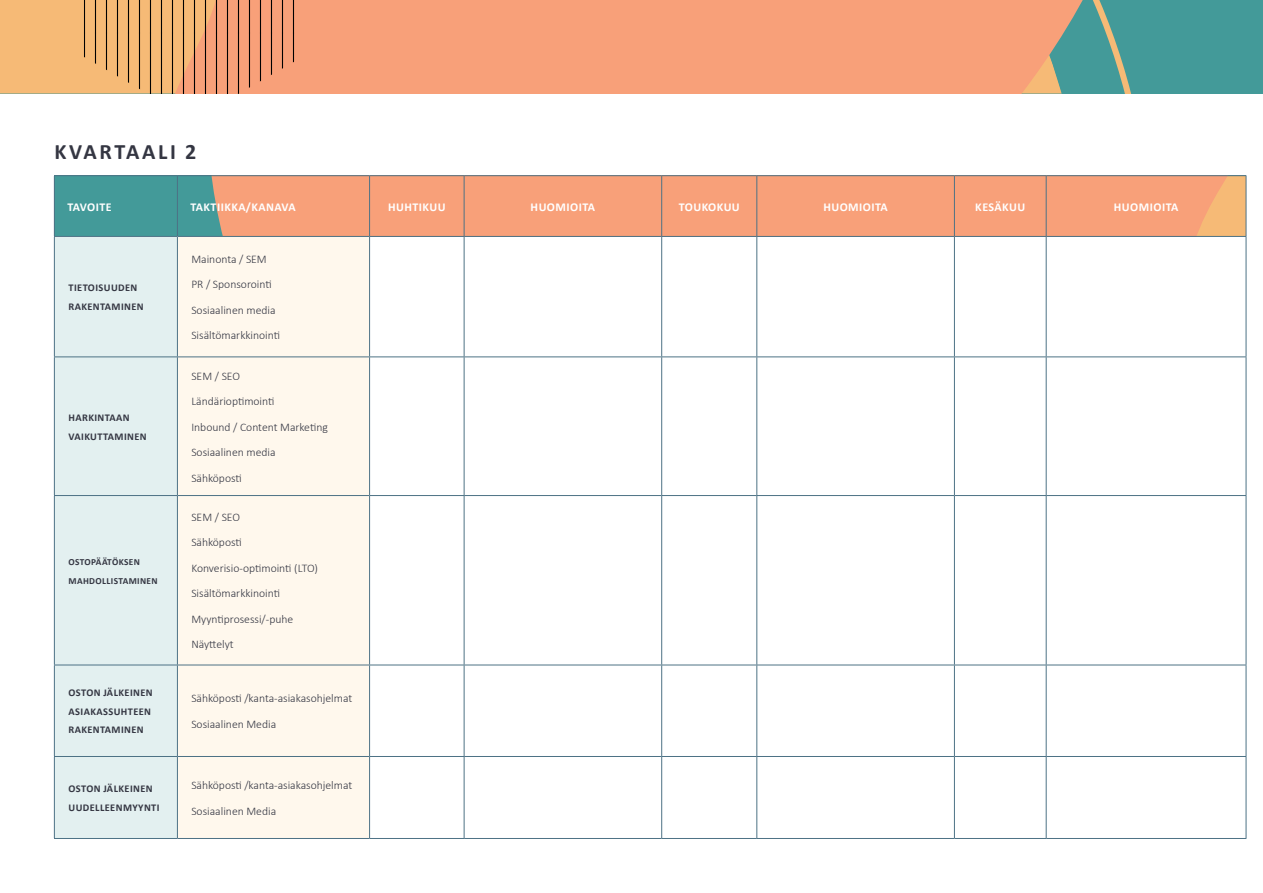
<style>
.page{position:relative;width:1263px;height:893px;background:#fff}
.page>*{position:absolute;margin:0;border:0;box-sizing:border-box;transform-origin:0 0}
.t1{font:700 22.05px "Calibri";letter-spacing:.12em;color:#343642}
.t2{font:700 12px "Calibri";letter-spacing:.04em;color:#fff}
.t3{font:300 11.7px/25.5px "Calibri";color:#343642}
.t4{font:700 10.35px/18.8px "Calibri";letter-spacing:.04em;color:#343642}
.t5{font:700 9.3px/18.8px "Calibri";letter-spacing:.04em;color:#343642}
</style>
<div class="page">
<div style="left:0;top:0;width:1263px;height:94px;background:#439a99"></div>
<div style="left:0;top:0;width:83px;height:94px;background:#f6ba76"></div>
<svg style="left:303px;top:0;width:828px;height:94px;background:#eaa07b"></svg>
<svg style="left:83px;top:0;width:220px;height:94px;background:#e09e6c"></svg>
<div style="left:54px;top:176px;width:1192px;height:60px;background:#439a99"></div>
<svg style="left:176px;top:176px;width:1070px;height:60px;background:#f0a07a"></svg>
<div style="left:55px;top:237px;width:122px;height:601px;background:#e3f0f0"></div>
<div style="left:178px;top:237px;width:191px;height:601px;background:#fff8ed"></div>
<hr style="left:177px;top:176px;width:1px;height:60px;background:#4d7285">
<hr style="left:369px;top:176px;width:1px;height:60px;background:#4d7285">
<hr style="left:464px;top:176px;width:1px;height:60px;background:#4d7285">
<hr style="left:661px;top:176px;width:1px;height:60px;background:#4d7285">
<hr style="left:756px;top:176px;width:1px;height:60px;background:#4d7285">
<hr style="left:954px;top:176px;width:1px;height:60px;background:#4d7285">
<hr style="left:54px;top:356px;width:123px;height:1px;background:#4d7285">
<hr style="left:177px;top:356px;width:193px;height:1px;background:#4d7285">
<hr style="left:370px;top:356px;width:94px;height:1px;background:#4d7285">
<hr style="left:464px;top:356px;width:198px;height:1px;background:#4d7285">
<hr style="left:662px;top:356px;width:95px;height:1px;background:#4d7285">
<hr style="left:757px;top:356px;width:197px;height:1px;background:#4d7285">
<hr style="left:954px;top:356px;width:92px;height:1px;background:#4d7285">
<hr style="left:1046px;top:356px;width:200px;height:1px;background:#4d7285">
<hr style="left:54px;top:495px;width:123px;height:1px;background:#4d7285">
<hr style="left:177px;top:495px;width:193px;height:1px;background:#4d7285">
<hr style="left:370px;top:495px;width:94px;height:1px;background:#4d7285">
<hr style="left:464px;top:495px;width:198px;height:1px;background:#4d7285">
<hr style="left:662px;top:495px;width:95px;height:1px;background:#4d7285">
<hr style="left:757px;top:495px;width:197px;height:1px;background:#4d7285">
<hr style="left:954px;top:495px;width:92px;height:1px;background:#4d7285">
<hr style="left:1046px;top:495px;width:200px;height:1px;background:#4d7285">
<hr style="left:54px;top:665px;width:123px;height:1px;background:#4d7285">
<hr style="left:177px;top:665px;width:193px;height:1px;background:#4d7285">
<hr style="left:370px;top:665px;width:94px;height:1px;background:#4d7285">
<hr style="left:464px;top:665px;width:198px;height:1px;background:#4d7285">
<hr style="left:662px;top:665px;width:95px;height:1px;background:#4d7285">
<hr style="left:757px;top:665px;width:197px;height:1px;background:#4d7285">
<hr style="left:954px;top:665px;width:92px;height:1px;background:#4d7285">
<hr style="left:1046px;top:665px;width:200px;height:1px;background:#4d7285">
<hr style="left:54px;top:756px;width:123px;height:1px;background:#4d7285">
<hr style="left:177px;top:756px;width:193px;height:1px;background:#4d7285">
<hr style="left:370px;top:756px;width:94px;height:1px;background:#4d7285">
<hr style="left:464px;top:756px;width:198px;height:1px;background:#4d7285">
<hr style="left:662px;top:756px;width:95px;height:1px;background:#4d7285">
<hr style="left:757px;top:756px;width:197px;height:1px;background:#4d7285">
<hr style="left:954px;top:756px;width:92px;height:1px;background:#4d7285">
<hr style="left:1046px;top:756px;width:200px;height:1px;background:#4d7285">
<hr style="left:54px;top:237px;width:1px;height:119px;background:#4d7285">
<hr style="left:54px;top:357px;width:1px;height:138px;background:#4d7285">
<hr style="left:54px;top:496px;width:1px;height:169px;background:#4d7285">
<hr style="left:54px;top:665px;width:1px;height:91px;background:#4d7285">
<hr style="left:54px;top:757px;width:1px;height:81px;background:#4d7285">
<hr style="left:54px;top:838px;width:123px;height:1px;background:#4d7285">
<hr style="left:177px;top:237px;width:1px;height:119px;background:#4d7285">
<hr style="left:177px;top:357px;width:1px;height:138px;background:#4d7285">
<hr style="left:177px;top:496px;width:1px;height:169px;background:#4d7285">
<hr style="left:177px;top:665px;width:1px;height:91px;background:#4d7285">
<hr style="left:177px;top:757px;width:1px;height:81px;background:#4d7285">
<hr style="left:177px;top:838px;width:193px;height:1px;background:#4d7285">
<hr style="left:464px;top:237px;width:1px;height:119px;background:#4d7285">
<hr style="left:661px;top:237px;width:1px;height:119px;background:#4d7285">
<hr style="left:756px;top:237px;width:1px;height:119px;background:#4d7285">
<hr style="left:954px;top:237px;width:1px;height:119px;background:#4d7285">
<hr style="left:464px;top:357px;width:1px;height:138px;background:#4d7285">
<hr style="left:661px;top:357px;width:1px;height:138px;background:#4d7285">
<hr style="left:756px;top:357px;width:1px;height:138px;background:#4d7285">
<hr style="left:954px;top:357px;width:1px;height:138px;background:#4d7285">
<hr style="left:464px;top:496px;width:1px;height:169px;background:#4d7285">
<hr style="left:661px;top:496px;width:1px;height:169px;background:#4d7285">
<hr style="left:756px;top:496px;width:1px;height:169px;background:#4d7285">
<hr style="left:954px;top:496px;width:1px;height:169px;background:#4d7285">
<hr style="left:464px;top:665px;width:1px;height:91px;background:#4d7285">
<hr style="left:661px;top:665px;width:1px;height:91px;background:#4d7285">
<hr style="left:756px;top:665px;width:1px;height:91px;background:#4d7285">
<hr style="left:954px;top:665px;width:1px;height:91px;background:#4d7285">
<hr style="left:464px;top:757px;width:1px;height:81px;background:#4d7285">
<hr style="left:661px;top:757px;width:1px;height:81px;background:#4d7285">
<hr style="left:756px;top:757px;width:1px;height:81px;background:#4d7285">
<hr style="left:954px;top:757px;width:1px;height:81px;background:#4d7285">
<hr style="left:369px;top:237px;width:1px;height:119px;background:#4d7285">
<hr style="left:1046px;top:237px;width:1px;height:119px;background:#4d7285">
<hr style="left:1246px;top:237px;width:1px;height:119px;background:#4d7285">
<hr style="left:369px;top:357px;width:1px;height:138px;background:#4d7285">
<hr style="left:1046px;top:357px;width:1px;height:138px;background:#4d7285">
<hr style="left:1246px;top:357px;width:1px;height:138px;background:#4d7285">
<hr style="left:369px;top:496px;width:1px;height:169px;background:#4d7285">
<hr style="left:1046px;top:496px;width:1px;height:169px;background:#4d7285">
<hr style="left:1246px;top:496px;width:1px;height:169px;background:#4d7285">
<hr style="left:369px;top:665px;width:1px;height:91px;background:#4d7285">
<hr style="left:1046px;top:665px;width:1px;height:91px;background:#4d7285">
<hr style="left:1246px;top:665px;width:1px;height:91px;background:#4d7285">
<hr style="left:369px;top:757px;width:1px;height:81px;background:#4d7285">
<hr style="left:1046px;top:757px;width:1px;height:81px;background:#4d7285">
<hr style="left:1246px;top:757px;width:1px;height:81px;background:#4d7285">
<hr style="left:370px;top:838px;width:94px;height:1px;background:#4d7285">
<hr style="left:464px;top:838px;width:198px;height:1px;background:#4d7285">
<hr style="left:662px;top:838px;width:95px;height:1px;background:#4d7285">
<hr style="left:757px;top:838px;width:197px;height:1px;background:#4d7285">
<hr style="left:954px;top:838px;width:92px;height:1px;background:#4d7285">
<hr style="left:1046px;top:838px;width:200px;height:1px;background:#4d7285">
<hr style="left:54px;top:175px;width:123px;height:1px;background:#4d7285">
<hr style="left:54px;top:176px;width:1px;height:60px;background:#4d7285">
<hr style="left:177px;top:175px;width:193px;height:1px;background:#4d7285">
<hr style="left:370px;top:175px;width:94px;height:1px;background:#4d7285">
<hr style="left:464px;top:175px;width:198px;height:1px;background:#4d7285">
<hr style="left:662px;top:175px;width:95px;height:1px;background:#4d7285">
<hr style="left:757px;top:175px;width:197px;height:1px;background:#4d7285">
<hr style="left:954px;top:175px;width:92px;height:1px;background:#4d7285">
<hr style="left:1046px;top:175px;width:200px;height:1px;background:#4d7285">
<hr style="left:1046px;top:176px;width:1px;height:60px;background:#4d7285">
<hr style="left:1246px;top:176px;width:1px;height:60px;background:#4d7285">
<hr style="left:54px;top:236px;width:123px;height:1px;background:#4d7285">
<hr style="left:177px;top:236px;width:193px;height:1px;background:#4d7285">
<hr style="left:370px;top:236px;width:94px;height:1px;background:#4d7285">
<hr style="left:464px;top:236px;width:198px;height:1px;background:#4d7285">
<hr style="left:662px;top:236px;width:95px;height:1px;background:#4d7285">
<hr style="left:757px;top:236px;width:197px;height:1px;background:#4d7285">
<hr style="left:954px;top:236px;width:92px;height:1px;background:#4d7285">
<hr style="left:1046px;top:236px;width:200px;height:1px;background:#4d7285">
<h1 class="t1" style="left:54px;top:136px;width:143px">KVARTAALI 2</h1>
<p class="t2" style="left:67px;top:198px;width:46px">TAVOITE</p>
<p class="t2" style="left:190px;top:198px;width:107px">TAKTIIKKA/KANAVA</p>
<p class="t2" style="left:388px;top:198px;width:59px">HUHTIKUU</p>
<p class="t2" style="left:531px;top:198px;width:66px">HUOMIOITA</p>
<p class="t2" style="left:679px;top:198px;width:63px">TOUKOKUU</p>
<p class="t2" style="left:823px;top:198px;width:66px">HUOMIOITA</p>
<p class="t2" style="left:975px;top:198px;width:51px">KESÄKUU</p>
<p class="t2" style="left:1114px;top:198px;width:66px">HUOMIOITA</p>
<p class="t4" style="left:69px;top:278px;width:77px">TIETOISUUDEN<br>RAKENTAMINEN</p>
<p class="t4" style="left:69px;top:408px;width:80px">HARKINTAAN<br>VAIKUTTAMINEN</p>
<p class="t5" style="left:69px;top:552px;width:91px">OSTOPÄÄTÖKSEN<br>MAHDOLLISTAMINEN</p>
<p class="t3" style="left:191px;top:246px;width:90px">Mainonta / SEM<br>PR / Sponsorointi<br>Sosiaalinen media<br>Sisältömarkkinointi</p>
<p class="t3" style="left:191px;top:363px;width:138px">SEM / SEO<br>Ländärioptimointi<br>Inbound / Content Marketing<br>Sosiaalinen media<br>Sähköposti</p>
<p class="t3" style="left:191px;top:504px;width:128px">SEM / SEO<br>Sähköposti<br>Konverisio-optimointi (LTO)<br>Sisältömarkkinointi<br>Myyntiprosessi/-puhe<br>Näyttelyt</p>
<p class="t4" style="left:69px;top:683px;width:86px">OSTON JÄLKEINEN<br>ASIAKASSUHTEEN<br>RAKENTAMINEN</p>
<p class="t3" style="left:191px;top:686px;width:162px">Sähköposti /kanta-asiakasohjelmat<br>Sosiaalinen Media</p>
<p class="t4" style="left:69px;top:779px;width:93px">OSTON JÄLKEINEN<br>UUDELLEENMYYNTI</p>
<p class="t3" style="left:191px;top:772px;width:162px">Sähköposti /kanta-asiakasohjelmat<br>Sosiaalinen Media</p>
</div>
